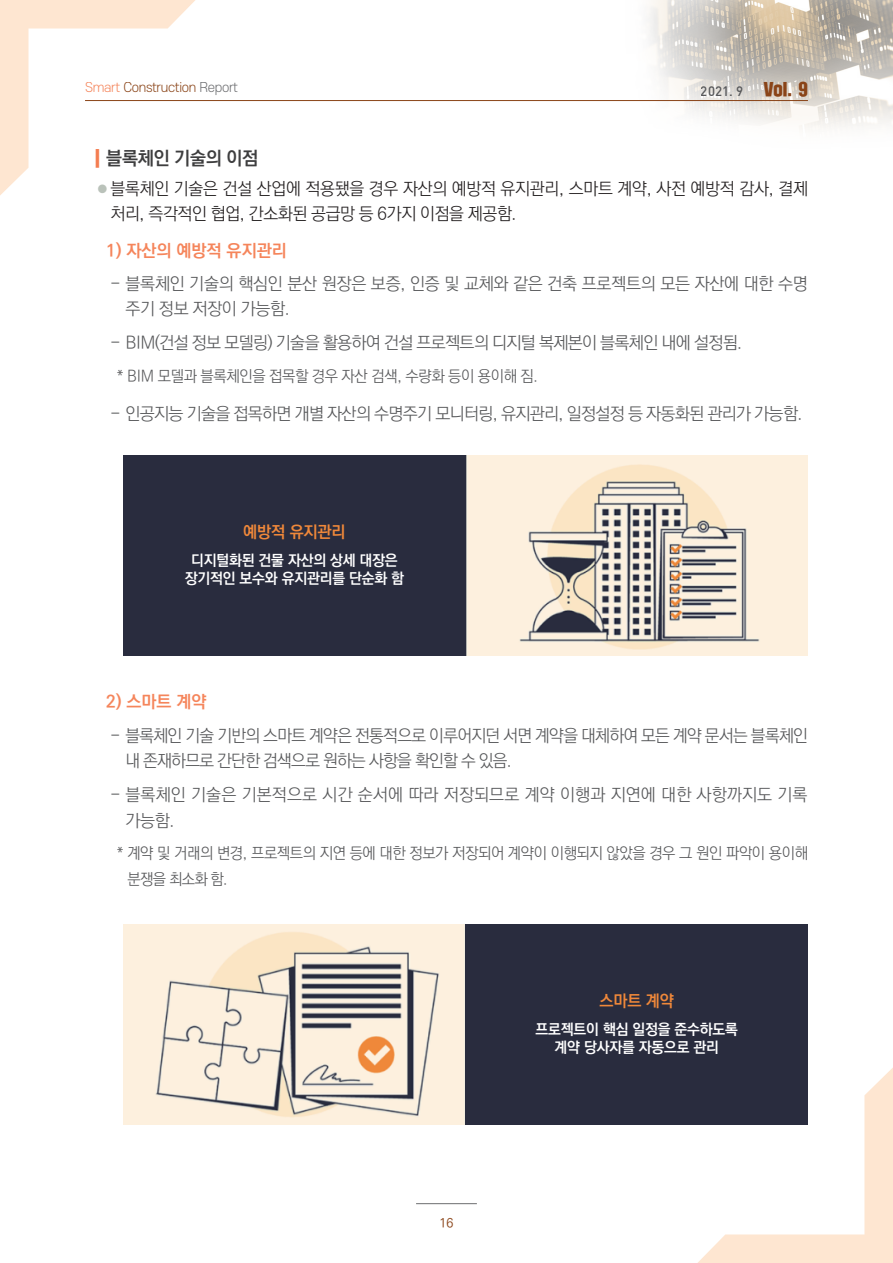
<style>
.page{position:relative;width:893px;height:1263px;background:#fff}
.page>*{position:absolute;margin:0;border:0;box-sizing:border-box;transform-origin:0 0}
.t1{font:700 18.75px "Ko Pub Dotum";letter-spacing:-.01em;color:#3e3e3f}
.t2{font:300 17.25px/25.5px "Ko Pub Dotum";letter-spacing:-.04em;color:#57585a}
.t3{font:300 17.25px/25.5px "Ko Pub Dotum";letter-spacing:-.015em;color:#231f20}
.t4{font:300 17.25px/25.5px "Ko Pub Dotum";letter-spacing:-.015em;color:#57585a}
.t5{font:300 17.25px/25.5px "Ko Pub Dotum";letter-spacing:.005em;color:#57585a}
.t6{font:700 17.25px "Ko Pub Dotum";color:#f5855b}
.t7{font:700 16.5px "Ko Pub Dotum";letter-spacing:-.01em;color:#ef883a}
.t8{font:16.05px "SD Gd Gothic";color:#8a4418}
.t9{font:300 15.75px/25.5px "Ko Pub Dotum";letter-spacing:-.025em;color:#57585a}
.t10{font:700 15px/18px "Ko Pub Dotum";letter-spacing:-.01em;color:#fff;text-align:center}
.t11{font:13.5px "Dinmed";color:#57585a}
.t12{font:300 12.9px "S Core Dream 3";letter-spacing:-.025em;color:#8a4418}
.t13{font:500 12.75px "Ko Pub Dotum";color:#8a4418}
.s1{color:#f5855b}
.s2{color:#6c6d70}
.s3{font-family:"SD Gd Gothic";font-weight:400;color:#f47d51}
.s4{font-size:10.5px;color:#bac2ba}
</style>
<div class="page">
<svg style="left:0;top:0;width:196px;height:195px"></svg>
<svg style="left:698px;top:1068px;width:195px;height:195px"></svg>
<hr style="left:416px;top:1203px;width:61px;height:1px;background:#6c6d70">
<img style="left:611px;top:0;width:282px;height:129px">
<hr style="left:85px;top:100px;width:723px;height:1px;background:#8a4418">
<img style="left:466px;top:455px;width:342px;height:201px">
<div style="left:123px;top:455px;width:343px;height:201px;background:#292c3e"></div>
<img style="left:124px;top:925px;width:342px;height:199px">
<div style="left:466px;top:924px;width:342px;height:201px;background:#292c3e"></div>
<p class="t12" style="left:85px;top:78px;width:155px"><span class="s1">Smart</span> Construction <span class="s2">Report</span></p>
<p class="t11" style="left:701px;top:82px;width:44px">2021. 9</p>
<p class="t8" style="left:764px;top:81px;width:45px">Vol. 9</p>
<p class="t1" style="left:94px;top:149px;width:166px"><span class="s3">|</span> 블록체인 기술의 이점</p>
<p class="t3" style="left:111px;top:177px;width:699px;text-indent:-13px"><span class="s4">●</span> 블록체인 기술은 건설 산업에 적용됐을 경우 자산의 예방적 유지관리, 스마트 계약, 사전 예방적 감사, 결제 처리, 즉각적인 협업, 간소화된 공급망 등 6가지 이점을 제공함.</p>
<p class="t6" style="left:106px;top:241px;width:182px">1) 자산의 예방적 유지관리</p>
<p class="t4" style="left:125px;top:272px;width:684px;text-indent:-15px">- 블록체인 기술의 핵심인 분산 원장은 보증, 인증 및 교체와 같은 건축 프로젝트의 모든 자산에 대한 수명 주기 정보 저장이 가능함.</p>
<p class="t2" style="left:111px;top:331px;width:633px">- BIM(건설 정보 모델링) 기술을 활용하여 건설 프로젝트의 디지털 복제본이 블록체인 내에 설정됨.</p>
<p class="t9" style="left:117px;top:364px;width:423px">* BIM 모델과 블록체인을 접목할 경우 자산 검색, 수량화 등이 용이해 짐.</p>
<p class="t2" style="left:111px;top:401px;width:693px">- 인공지능 기술을 접목하면 개별 자산의 수명주기 모니터링, 유지관리, 일정설정 등 자동화된 관리가 가능함.</p>
<p class="t7" style="left:243px;top:524px;width:104px">예방적 유지관리</p>
<p class="t10" style="left:185px;top:552px;width:221px">디지털화된 건물 자산의 상세 대장은 장기적인 보수와 유지관리를 단순화 함</p>
<p class="t6" style="left:106px;top:693px;width:102px">2) 스마트 계약</p>
<p class="t2" style="left:125px;top:723px;width:684px;text-indent:-15px">- 블록체인 기술 기반의 스마트 계약은 전통적으로 이루어지던 서면 계약을 대체하여 모든 계약 문서는 블록체인 내 존재하므로 간단한 검색으로 원하는 사항을 확인할 수 있음.</p>
<p class="t5" style="left:125px;top:783px;width:684px;text-indent:-15px">- 블록체인 기술은 기본적으로 시간 순서에 따라 저장되므로 계약 이행과 지연에 대한 사항까지도 기록 가능함.</p>
<p class="t9" style="left:128px;top:841px;width:682px;text-indent:-11px">* 계약 및 거래의 변경, 프로젝트의 지연 등에 대한 정보가 저장되어 계약이 이행되지 않았을 경우 그 원인 파악이 용이해 분쟁을 최소화 함.</p>
<p class="t13" style="left:439px;top:1216px;width:15px">16</p>
<p class="t7" style="left:600px;top:993px;width:76px">스마트 계약</p>
<p class="t10" style="left:536px;top:1021px;width:204px">프로젝트이 핵심 일정을 준수하도록 계약 당사자를 자동으로 관리</p>
</div>
